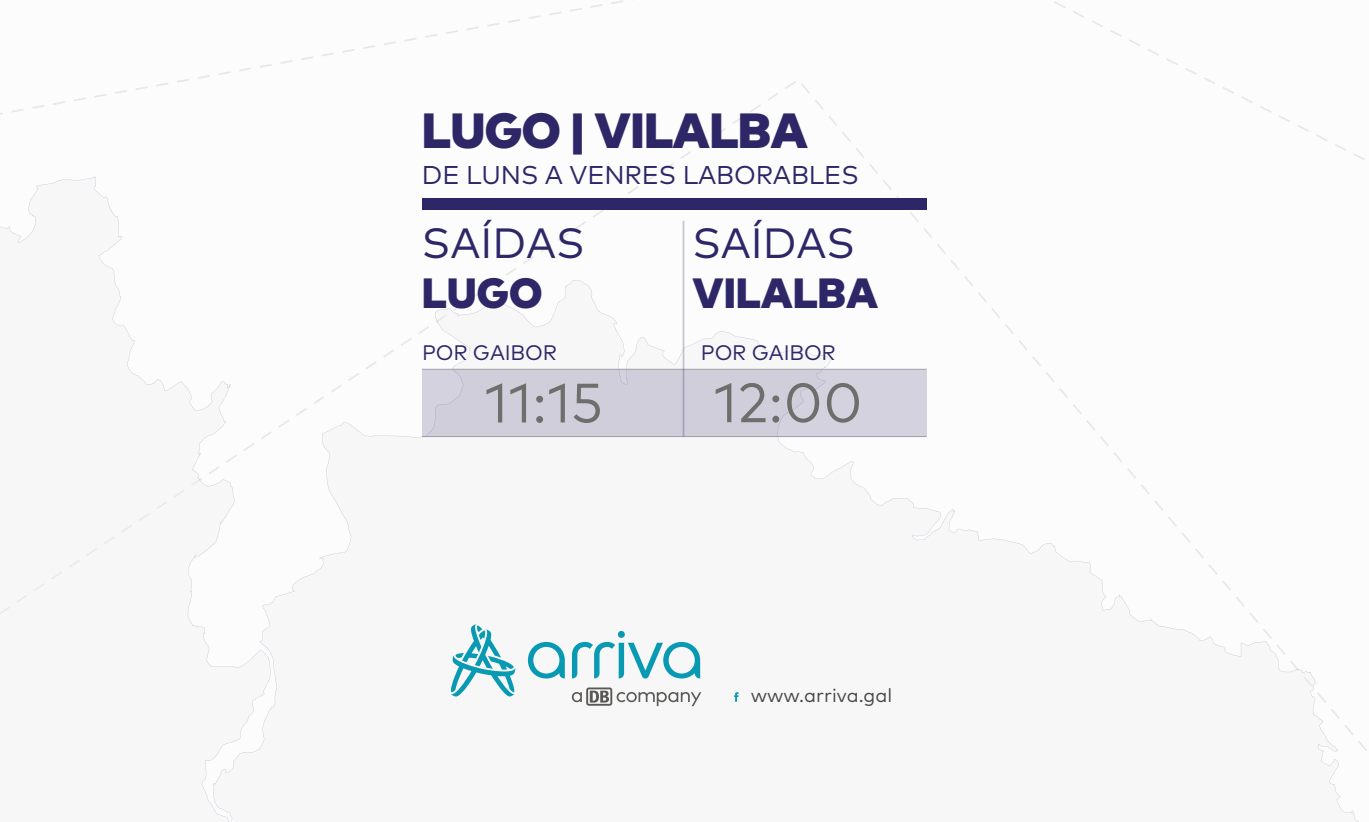
<style>
.page{position:relative;width:1369px;height:822px;background:#fff}
.page>*{position:absolute;margin:0;border:0;box-sizing:border-box;transform-origin:0 0}
.t1{font:55.3px "Mark Pro";letter-spacing:.01em;color:#6e6e6d}
.t2{font:900 49.35px "Mark Pro";letter-spacing:-.01em;color:#2d2768}
.t3{font:42.35px "Mark Pro";color:#2d2768}
.t4{font:900 42.35px "Mark Pro";color:#2d2768}
.t5{font:25.55px "Mark Pro";letter-spacing:-.005em;color:#2d2768}
.t6{font:21px "Mark Pro";letter-spacing:-.005em;color:#2d2768}
.t7{font:19.25px "Mark Pro";color:#474746}
</style>
<div class="page">
<div style="left:0;top:0;width:1368px;height:822px;background:#f6f6f6"></div>
<hr style="left:422px;top:436px;width:504px;height:1px;background:#b8b8b7">
<div style="left:422px;top:369px;width:504px;height:67px;background:#cfceda"></div>
<div style="left:422px;top:198px;width:504px;height:12px;background:#2d2768"></div>
<hr style="left:682px;top:221px;width:2px;height:215px;background:#2d2768">
<svg style="left:626px;top:692px;width:10px;height:10px"></svg>
<svg style="left:638px;top:692px;width:63px;height:14px"></svg>
<svg style="left:572px;top:687px;width:53px;height:19px"></svg>
<svg style="left:528px;top:642px;width:37px;height:36px"></svg>
<svg style="left:572px;top:642px;width:128px;height:36px"></svg>
<div style="left:618px;top:631px;width:7px;height:7px;background:#079ab2;border-radius:50%"></div>
<svg style="left:451px;top:624px;width:64px;height:73px"></svg>
<svg style="left:734px;top:692px;width:4px;height:10px"></svg>
<h2 class="t2" style="left:422px;top:92px;width:387px">LUGO | VILALBA</h2>
<p class="t5" style="left:422px;top:156px;width:438px">DE LUNS A VENRES LABORABLES</p>
<h3 class="t3" style="left:422px;top:211px;width:164px">SAÍDAS</h3>
<h3 class="t4" style="left:422px;top:261px;width:122px">LUGO</h3>
<h3 class="t3" style="left:692px;top:211px;width:164px">SAÍDAS</h3>
<h3 class="t4" style="left:692px;top:261px;width:187px">VILALBA</h3>
<p class="t6" style="left:422px;top:337px;width:136px">POR GAIBOR</p>
<p class="t6" style="left:701px;top:337px;width:136px">POR GAIBOR</p>
<h1 class="t1" style="left:484px;top:361px;width:120px">11:15</h1>
<h1 class="t1" style="left:713px;top:361px;width:150px">12:00</h1>
<p class="t7" style="left:750px;top:680px;width:143px">www.arriva.gal</p>
</div>
